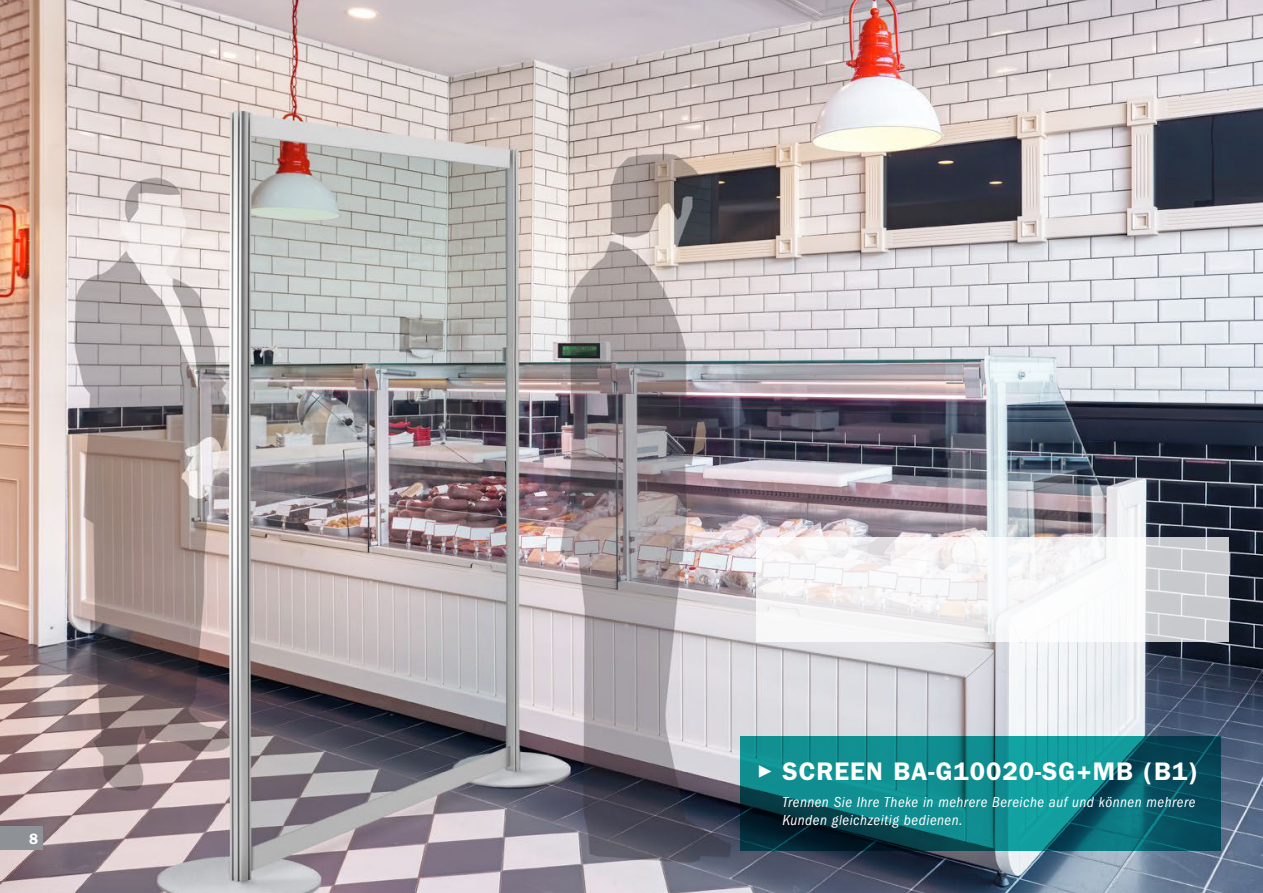
<style>
.page{position:relative;width:1263px;height:893px;background:#fff}
.page>*{position:absolute;margin:0;border:0;box-sizing:border-box;transform-origin:0 0}
.t1{font:600 25.5px "Franklin Gothic LT";letter-spacing:.04em;color:#fff}
.t2{font:italic condensed 15px/18px "Franklin Gothic LT";letter-spacing:.035em;color:#fff}
.t3{font:600 15px "Franklin Gothic LT";color:#fff}
</style>
<div class="page">
<img style="left:0;top:0;width:1263px;height:893px">
<svg style="left:757px;top:538px;width:472px;height:104px;fill:#f7f6f7"></svg>
<svg style="left:740px;top:736px;width:480px;height:114px;background:#0c7278"></svg>
<div style="left:0;top:826px;width:43px;height:24px;background:#8e9297"></div>
<p class="t3" style="left:29px;top:831px;width:10px">8</p>
<h1 class="t1" style="left:757px;top:758px;width:443px">✓ SCREEN BA-G10020-SG+MB (B1)</h1>
<p class="t2" style="left:782px;top:793px;width:415px">Trennen Sie Ihre Theke in mehrere Bereiche auf und können mehrere<br>Kunden gleichzeitig bedienen.</p>
</div>
